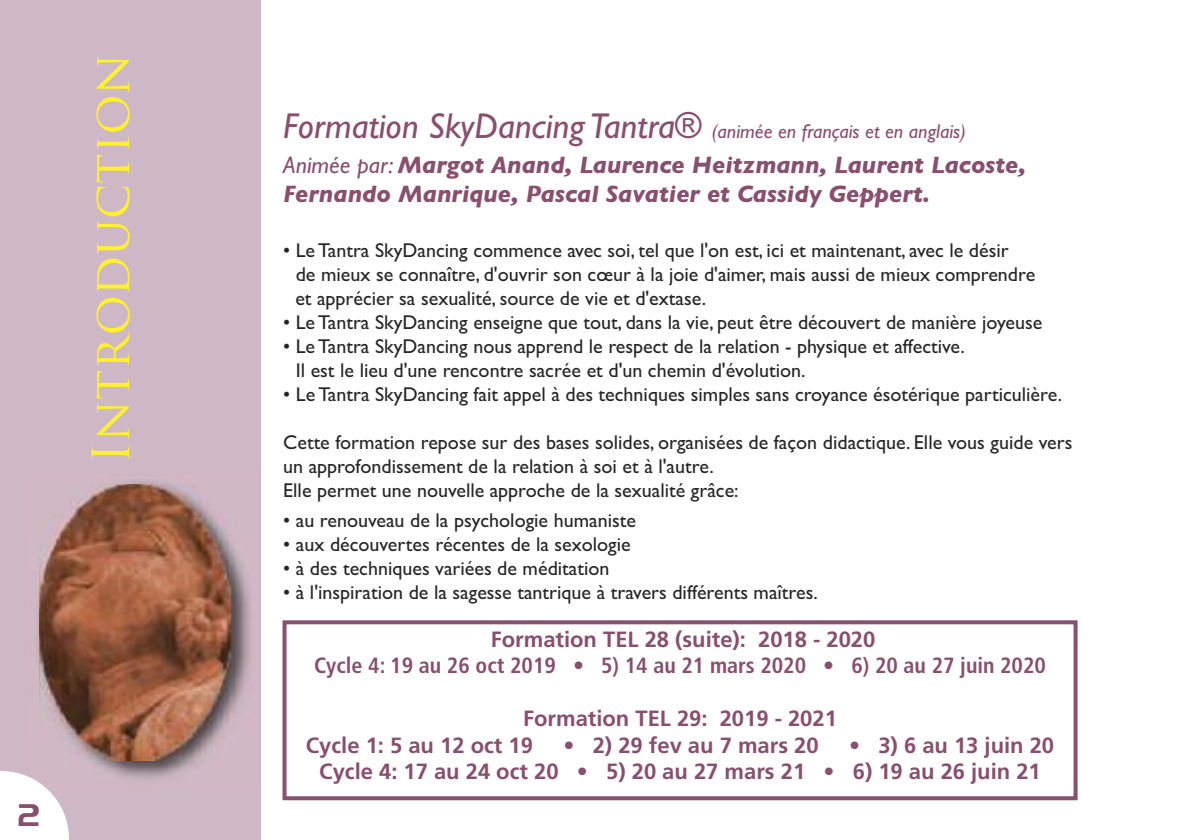
<style>
.page{position:relative;width:1191px;height:840px;background:#fff}
.page>*{position:absolute;margin:0;border:0;box-sizing:border-box;transform-origin:0 0}
.t1{font:50px "Trajan Pro";color:#fff12a}
.t2{font:28px "Hancock Park Laser";color:#884f6e}
.t3{font:italic 700 24px/28.8px "Gill Sans";color:#884f6e}
.t4{font:700 22px/26.4px "Frutiger";color:#884f6e}
.t5{font:700 condensed 22px/26.4px "Frutiger";color:#884f6e;text-align:center}
.t6{font:20px/24px "Gill Sans";color:#272627}
.t7{font:italic 20px "Gill Sans";color:#884f6e}
.s1{font-size:36px}
.s2{font-weight:400}
.s3{font-stretch:normal}
</style>
<div class="page">
<div style="left:0;top:0;width:261px;height:839px;background:#cfb8c5"></div>
<svg style="left:0;top:771px;width:69px;height:68px"></svg>
<div style="left:282px;top:620px;width:795px;height:179px;border:4px solid #884f6e"></div>
<img style="left:30px;top:481px;width:221px;height:305px">
<img style="left:30px;top:777px;width:15px;height:9px">
<img style="left:39px;top:484px;width:194px;height:276px">
<p class="t1" style="left:91px;top:463px;width:411px;rotate:-90deg">Introduction</p>
<p class="t2" style="left:19px;top:799px;width:24px">2</p>
<p class="t7" style="left:283px;top:120px;width:684px"><span class="s1">Formation SkyDancing Tantra®</span> (animée en français et en anglais)</p>
<p class="t3" style="left:283px;top:150px;width:744px"><span class="s2">Animée par:</span> Margot Anand, Laurence Heitzmann, Laurent Lacoste,<br>Fernando Manrique, Pascal Savatier et Cassidy Geppert.</p>
<p class="t6" style="left:295px;top:238px;width:741px;text-indent:-12px">• Le Tantra SkyDancing commence avec soi, tel que l'on est, ici et maintenant, avec le désir<br>de mieux se connaître, d'ouvrir son cœur à la joie d'aimer, mais aussi de mieux comprendre et apprécier sa sexualité, source de vie et d'extase.</p>
<p class="t6" style="left:283px;top:310px;width:760px">• Le Tantra SkyDancing enseigne que tout, dans la vie, peut être découvert de manière joyeuse</p>
<p class="t6" style="left:296px;top:334px;width:670px;text-indent:-12px">• Le Tantra SkyDancing nous apprend le respect de la relation - physique et affective.<br>Il est le lieu d'une rencontre sacrée et d'un chemin d'évolution.</p>
<p class="t6" style="left:283px;top:382px;width:780px">• Le Tantra SkyDancing fait appel à des techniques simples sans croyance ésotérique particulière.</p>
<p class="t6" style="left:283px;top:430px;width:790px">Cette formation repose sur des bases solides, organisées de façon didactique. Elle vous guide vers un approfondissement de la relation à soi et à l'autre.<br>Elle permet une nouvelle approche de la sexualité grâce:</p>
<p class="t6" style="left:283px;top:508px;width:354px">• au renouveau de la psychologie humaniste</p>
<p class="t6" style="left:283px;top:532px;width:349px">• aux découvertes récentes de la sexologie</p>
<p class="t6" style="left:283px;top:556px;width:328px">• à des techniques variées de méditation</p>
<p class="t6" style="left:283px;top:580px;width:536px">• à l'inspiration de la sagesse tantrique à travers différents maîtres.</p>
<p class="t5" style="left:314px;top:627px;width:733px"><span class="s3">Formation TEL 28 (suite): 2018 - 2020<br></span>Cycle 4: 19 au 26 oct 2019 • 5) 14 au 21 mars 2020 • 6) 20 au 27 juin 2020</p>
<p class="t4" style="left:306px;top:706px;width:532px;text-indent:217px">Formation TEL 29: 2019 - 2021<br>Cycle 1: 5 au 12 oct 19</p>
<p class="t4" style="left:563px;top:733px;width:257px">• 2) 29 fev au 7 mars 20</p>
<p class="t4" style="left:319px;top:733px;width:736px;text-indent:530px">• 3) 6 au 13 juin 20<br>Cycle 4: 17 au 24 oct 20 • 5) 20 au 27 mars 21 • 6) 19 au 26 juin 21</p>
</div>
